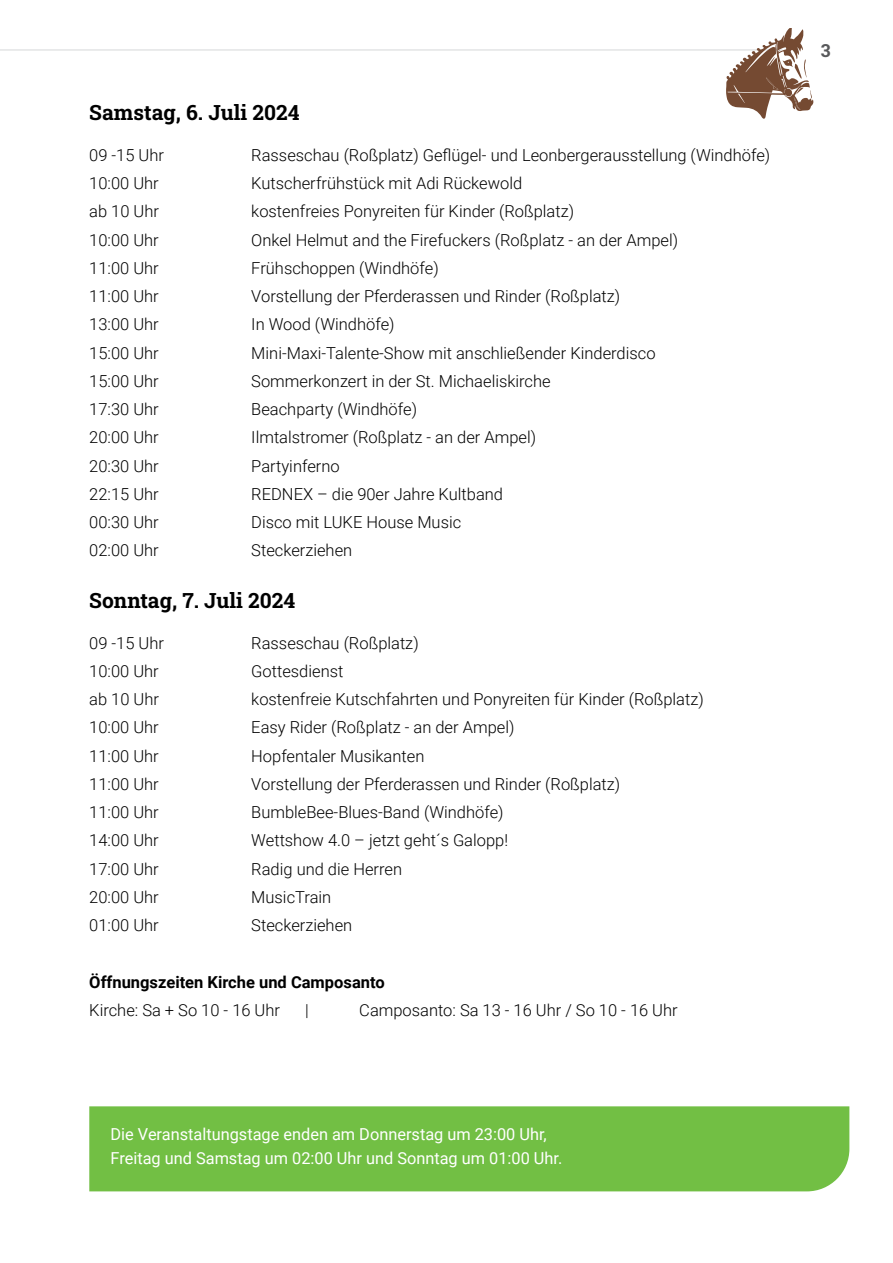
<style>
.page{position:relative;width:893px;height:1263px;background:#fff}
.page>*{position:absolute;margin:0;border:0;box-sizing:border-box;transform-origin:0 0}
.t1{font:21px "Roboto Slab";color:#000}
.t2{font:18px "Roboto Slab";color:#58595b}
.t3{font:300 16.5px "Roboto";color:#000}
.t4{font:16.5px/24px "Roboto";color:#fff}
.t5{font:700 16.5px "Roboto";color:#000}
</style>
<div class="page">
<hr style="left:0;top:50px;width:782px;height:1px;background:#d5d7d8">
<div style="left:89px;top:1106px;width:760px;height:85px;background:#72bf44"></div>
<svg style="left:726px;top:28px;width:88px;height:91px"></svg>
<p class="t1" style="left:89px;top:98px;width:212px">Samstag, 6. Juli 2024</p>
<p class="t3" style="left:89px;top:143px;width:76px">09 -15 Uhr</p>
<p class="t3" style="left:251px;top:143px;width:520px">Rasseschau (Roßplatz) Geflügel- und Leonbergerausstellung (Windhöfe)</p>
<p class="t3" style="left:89px;top:172px;width:71px">10:00 Uhr</p>
<p class="t3" style="left:251px;top:172px;width:272px">Kutscherfrühstück mit Adi Rückewold</p>
<p class="t3" style="left:89px;top:200px;width:71px">ab 10 Uhr</p>
<p class="t3" style="left:251px;top:200px;width:324px">kostenfreies Ponyreiten für Kinder (Roßplatz)</p>
<p class="t3" style="left:89px;top:228px;width:71px">10:00 Uhr</p>
<p class="t3" style="left:251px;top:228px;width:428px">Onkel Helmut and the Firefuckers (Roßplatz - an der Ampel)</p>
<p class="t3" style="left:89px;top:256px;width:71px">11:00 Uhr</p>
<p class="t3" style="left:251px;top:256px;width:189px">Frühschoppen (Windhöfe)</p>
<p class="t3" style="left:89px;top:285px;width:71px">11:00 Uhr</p>
<p class="t3" style="left:251px;top:285px;width:370px">Vorstellung der Pferderassen und Rinder (Roßplatz)</p>
<p class="t3" style="left:89px;top:313px;width:71px">13:00 Uhr</p>
<p class="t3" style="left:251px;top:313px;width:145px">In Wood (Windhöfe)</p>
<p class="t3" style="left:89px;top:341px;width:71px">15:00 Uhr</p>
<p class="t3" style="left:251px;top:341px;width:406px">Mini-Maxi-Talente-Show mit anschließender Kinderdisco</p>
<p class="t3" style="left:89px;top:369px;width:71px">15:00 Uhr</p>
<p class="t3" style="left:251px;top:369px;width:301px">Sommerkonzert in der St. Michaeliskirche</p>
<p class="t3" style="left:89px;top:398px;width:71px">17:30 Uhr</p>
<p class="t3" style="left:251px;top:398px;width:167px">Beachparty (Windhöfe)</p>
<p class="t3" style="left:89px;top:426px;width:71px">20:00 Uhr</p>
<p class="t3" style="left:251px;top:426px;width:286px">Ilmtalstromer (Roßplatz - an der Ampel)</p>
<p class="t3" style="left:89px;top:454px;width:71px">20:30 Uhr</p>
<p class="t3" style="left:251px;top:454px;width:90px">Partyinferno</p>
<p class="t3" style="left:89px;top:482px;width:71px">22:15 Uhr</p>
<p class="t3" style="left:251px;top:482px;width:253px">REDNEX – die 90er Jahre Kultband</p>
<p class="t3" style="left:89px;top:511px;width:71px">00:30 Uhr</p>
<p class="t3" style="left:251px;top:511px;width:211px">Disco mit LUKE House Music</p>
<p class="t3" style="left:89px;top:539px;width:71px">02:00 Uhr</p>
<p class="t3" style="left:251px;top:539px;width:102px">Steckerziehen</p>
<p class="t1" style="left:89px;top:586px;width:208px">Sonntag, 7. Juli 2024</p>
<p class="t3" style="left:89px;top:631px;width:76px">09 -15 Uhr</p>
<p class="t3" style="left:251px;top:631px;width:169px">Rasseschau (Roßplatz)</p>
<p class="t3" style="left:89px;top:659px;width:71px">10:00 Uhr</p>
<p class="t3" style="left:251px;top:659px;width:94px">Gottesdienst</p>
<p class="t3" style="left:89px;top:688px;width:71px">ab 10 Uhr</p>
<p class="t3" style="left:251px;top:688px;width:454px">kostenfreie Kutschfahrten und Ponyreiten für Kinder (Roßplatz)</p>
<p class="t3" style="left:89px;top:716px;width:71px">10:00 Uhr</p>
<p class="t3" style="left:251px;top:716px;width:265px">Easy Rider (Roßplatz - an der Ampel)</p>
<p class="t3" style="left:89px;top:744px;width:71px">11:00 Uhr</p>
<p class="t3" style="left:251px;top:744px;width:175px">Hopfentaler Musikanten</p>
<p class="t3" style="left:89px;top:772px;width:71px">11:00 Uhr</p>
<p class="t3" style="left:251px;top:772px;width:370px">Vorstellung der Pferderassen und Rinder (Roßplatz)</p>
<p class="t3" style="left:89px;top:801px;width:71px">11:00 Uhr</p>
<p class="t3" style="left:251px;top:801px;width:254px">BumbleBee-Blues-Band (Windhöfe)</p>
<p class="t3" style="left:89px;top:829px;width:71px">14:00 Uhr</p>
<p class="t3" style="left:251px;top:829px;width:258px">Wettshow 4.0 – jetzt geht´s Galopp!</p>
<p class="t3" style="left:89px;top:857px;width:71px">17:00 Uhr</p>
<p class="t3" style="left:251px;top:857px;width:152px">Radig und die Herren</p>
<p class="t3" style="left:89px;top:885px;width:71px">20:00 Uhr</p>
<p class="t3" style="left:251px;top:885px;width:81px">MusicTrain</p>
<p class="t3" style="left:89px;top:914px;width:71px">01:00 Uhr</p>
<p class="t3" style="left:251px;top:914px;width:102px">Steckerziehen</p>
<p class="t5" style="left:89px;top:970px;width:297px">Öffnungszeiten Kirche und Camposanto</p>
<p class="t3" style="left:89px;top:998px;width:192px">Kirche: Sa + So 10 - 16 Uhr</p>
<p class="t3" style="left:305px;top:998px;width:5px">|</p>
<p class="t3" style="left:359px;top:998px;width:320px">Camposanto: Sa 13 - 16 Uhr / So 10 - 16 Uhr</p>
<p class="t4" style="left:111px;top:1121px;width:453px">Die Veranstaltungstage enden am Donnerstag um 23:00 Uhr,<br>Freitag und Samstag um 02:00 Uhr und Sonntag um 01:00 Uhr.</p>
<p class="t2" style="left:821px;top:38px;width:11px">3</p>
</div>
